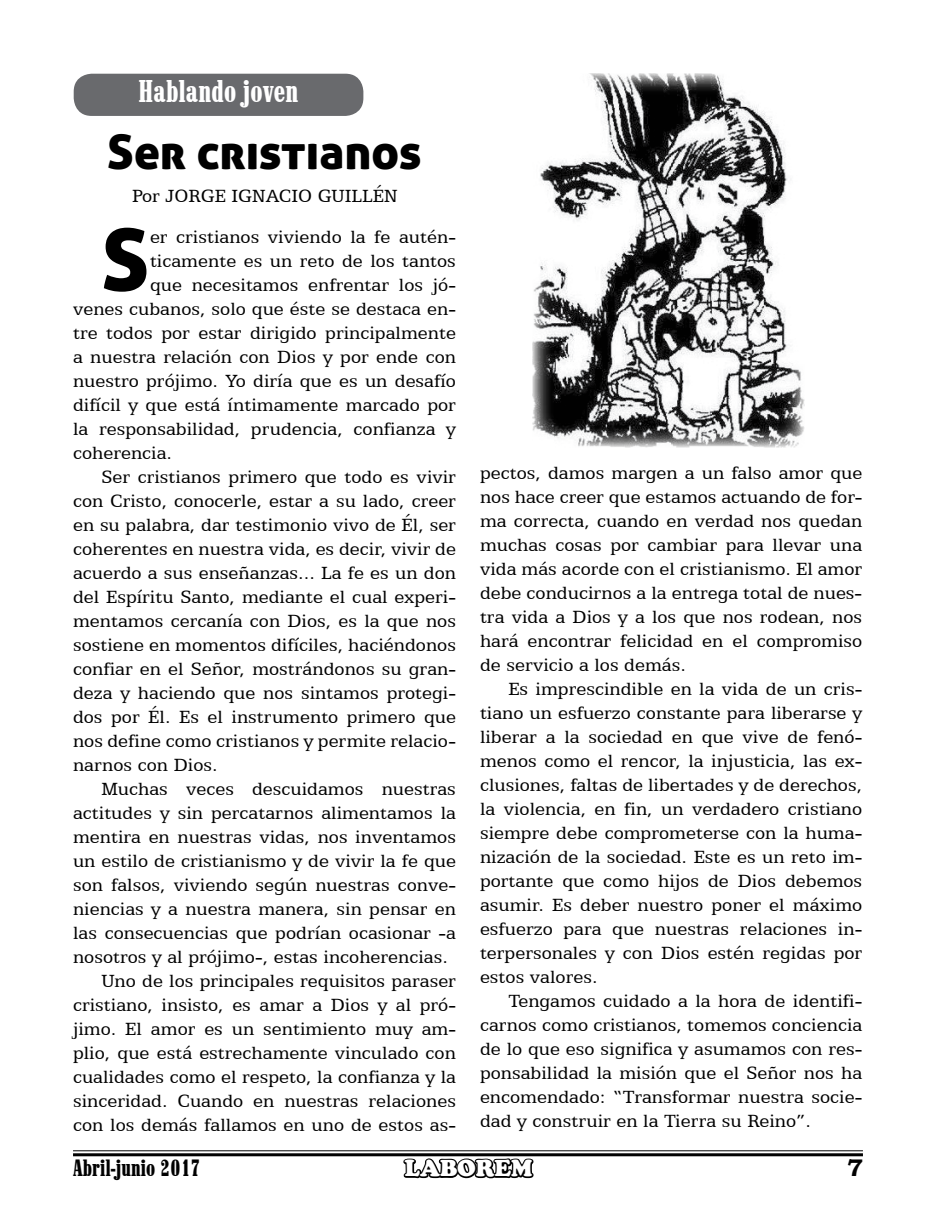
<style>
.page{position:relative;width:936px;height:1224px;background:#fff}
.page>*{position:absolute;margin:0;border:0;box-sizing:border-box;transform-origin:0 0}
.t1{font:86.2px "Aller Display";color:#000}
.t2{font:48px "Aller Display";color:#000}
.t3{font:32px "Marlboro";color:#fff}
.t4{font:24px "Marlboro";color:#000}
.t5{font:900 24px "Cooper";color:#fff}
.t6{font:700 24px "Bookman Old Style";color:#000}
.t7{font:20px/24px "Egyptian 505 BT";color:#000;text-align:justify}
</style>
<div class="page">
<hr style="left:73px;top:1150px;width:790px;height:1px;background:#000">
<hr style="left:73px;top:1153px;width:790px;height:3px;background:#000">
<svg style="left:401px;top:1150px;width:135px;height:29px"></svg>
<div style="left:74px;top:74px;width:289px;height:42px;background:#696a6d;border-radius:18px"></div>
<img style="left:533px;top:74px;width:271px;height:374px">
<h3 class="t3" style="left:138px;top:74px;width:162px">Hablando joven</h3>
<h2 class="t2" style="left:107px;top:121px;width:316px">Ser cristianos</h2>
<p class="t7" style="left:132px;top:184px;width:146px">Por jo rge ignacio</p>
<p class="t7" style="left:318px;top:184px;width:81px">guillén</p>
<h1 class="t1" style="left:101px;top:205px;width:50px">S</h1>
<p class="t7" style="left:150px;top:224px;width:307px">er cristianos viviendo la fe autén-</p>
<p class="t7" style="left:150px;top:248px;width:307px">ticamente es un reto de los tantos</p>
<p class="t7" style="left:150px;top:272px;width:308px">que necesitamos enfrentar los jó-</p>
<p class="t7" style="left:73px;top:296px;width:384px">venes cubanos, solo que éste se destaca en-</p>
<p class="t7" style="left:73px;top:320px;width:384px">tre todos por estar dirigido principalmente</p>
<p class="t7" style="left:73px;top:344px;width:384px">a nuestra relación con Dios y por ende con</p>
<p class="t7" style="left:73px;top:368px;width:384px">nuestro prójimo. Yo diría que es un desafío</p>
<p class="t7" style="left:73px;top:392px;width:384px">difícil y que está íntimamente marcado por</p>
<p class="t7" style="left:73px;top:416px;width:384px">la responsabilidad, prudencia, confianza y</p>
<p class="t7" style="left:73px;top:440px;width:101px">coherencia.</p>
<p class="t7" style="left:101px;top:464px;width:356px">Ser cristianos primero que todo es vivir</p>
<p class="t7" style="left:73px;top:488px;width:384px">con Cristo, conocerle, estar a su lado, creer</p>
<p class="t7" style="left:73px;top:512px;width:384px">en su palabra, dar testimonio vivo de Él, ser</p>
<p class="t7" style="left:73px;top:536px;width:384px">coherentes en nuestra vida, es decir, vivir de</p>
<p class="t7" style="left:73px;top:560px;width:384px">acuerdo a sus enseñanzas... La fe es un don</p>
<p class="t7" style="left:73px;top:584px;width:384px">del Espíritu Santo, mediante el cual experi-</p>
<p class="t7" style="left:73px;top:608px;width:384px">mentamos cercanía con Dios, es la que nos</p>
<p class="t7" style="left:73px;top:632px;width:384px">sostiene en momentos difíciles, haciéndonos</p>
<p class="t7" style="left:73px;top:656px;width:384px">confiar en el Señor, mostrándonos su gran-</p>
<p class="t7" style="left:73px;top:680px;width:384px">deza y haciendo que nos sintamos protegi-</p>
<p class="t7" style="left:73px;top:704px;width:384px">dos por Él. Es el instrumento primero que</p>
<p class="t7" style="left:73px;top:728px;width:384px">nos define como cristianos y permite relacio-</p>
<p class="t7" style="left:73px;top:752px;width:146px">narnos con Dios.</p>
<p class="t7" style="left:101px;top:776px;width:356px">Muchas veces descuidamos nuestras</p>
<p class="t7" style="left:73px;top:800px;width:384px">actitudes y sin percatarnos alimentamos la</p>
<p class="t7" style="left:73px;top:824px;width:384px">mentira en nuestras vidas, nos inventamos</p>
<p class="t7" style="left:73px;top:848px;width:385px">un estilo de cristianismo y de vivir la fe que</p>
<p class="t7" style="left:73px;top:872px;width:384px">son falsos, viviendo según nuestras conve-</p>
<p class="t7" style="left:73px;top:896px;width:384px">niencias y a nuestra manera, sin pensar en</p>
<p class="t7" style="left:73px;top:920px;width:384px">las consecuencias que podrían ocasionar -a</p>
<p class="t7" style="left:73px;top:944px;width:376px">nosotros y al prójimo-, estas incoherencias.</p>
<p class="t7" style="left:101px;top:968px;width:356px">Uno de los principales requisitos paraser</p>
<p class="t7" style="left:73px;top:992px;width:385px">cristiano, insisto, es amar a Dios y al pró-</p>
<p class="t7" style="left:73px;top:1016px;width:384px">jimo. El amor es un sentimiento muy am-</p>
<p class="t7" style="left:73px;top:1040px;width:384px">plio, que está estrechamente vinculado con</p>
<p class="t7" style="left:73px;top:1064px;width:384px">cualidades como el respeto, la confianza y la</p>
<p class="t7" style="left:73px;top:1088px;width:384px">sinceridad. Cuando en nuestras relaciones</p>
<p class="t7" style="left:73px;top:1112px;width:384px">con los demás fallamos en uno de estos as-</p>
<p class="t7" style="left:480px;top:461px;width:384px">pectos, damos margen a un falso amor que nos hace creer que estamos actuando de for&shy;ma correcta, cuando en verdad nos quedan muchas cosas por cambiar para llevar una vida más acorde con el cristianismo. El amor debe conducirnos a la entrega total de nues&shy;tra vida a Dios y a los que nos rodean, nos hará encontrar felicidad en el compromiso de servicio a los demás.</p>
<p class="t7" style="left:480px;top:677px;width:384px;text-indent:28px">Es imprescindible en la vida de un cris&shy;tiano un esfuerzo constante para liberarse y liberar a la sociedad en que vive de fenó&shy;menos como el rencor, la injusticia, las ex&shy;clusiones, faltas de libertades y de derechos, la violencia, en fin, un verdadero cristiano siempre debe comprometerse con la huma&shy;nización de la sociedad. Este es un reto im&shy;portante que como hijos de Dios debemos asumir. Es deber nuestro poner el máximo esfuerzo para que nuestras relaciones in&shy;terpersonales y con Dios estén regidas por estos valores.</p>
<p class="t7" style="left:480px;top:989px;width:384px;text-indent:28px">Tengamos cuidado a la hora de identifi&shy;carnos como cristianos, tomemos conciencia de lo que eso significa y asumamos con res&shy;ponsabilidad la misión que el Señor nos ha encomendado: “Transformar nuestra socie&shy;dad y construir en la Tierra su Reino”.</p>
<p class="t4" style="left:73px;top:1155px;width:129px">Abril-junio 2017</p>
<p class="t5" style="left:405px;top:1154px;width:129px">LABOREM</p>
<p class="t6" style="left:847px;top:1151px;width:17px">7</p>
</div>
